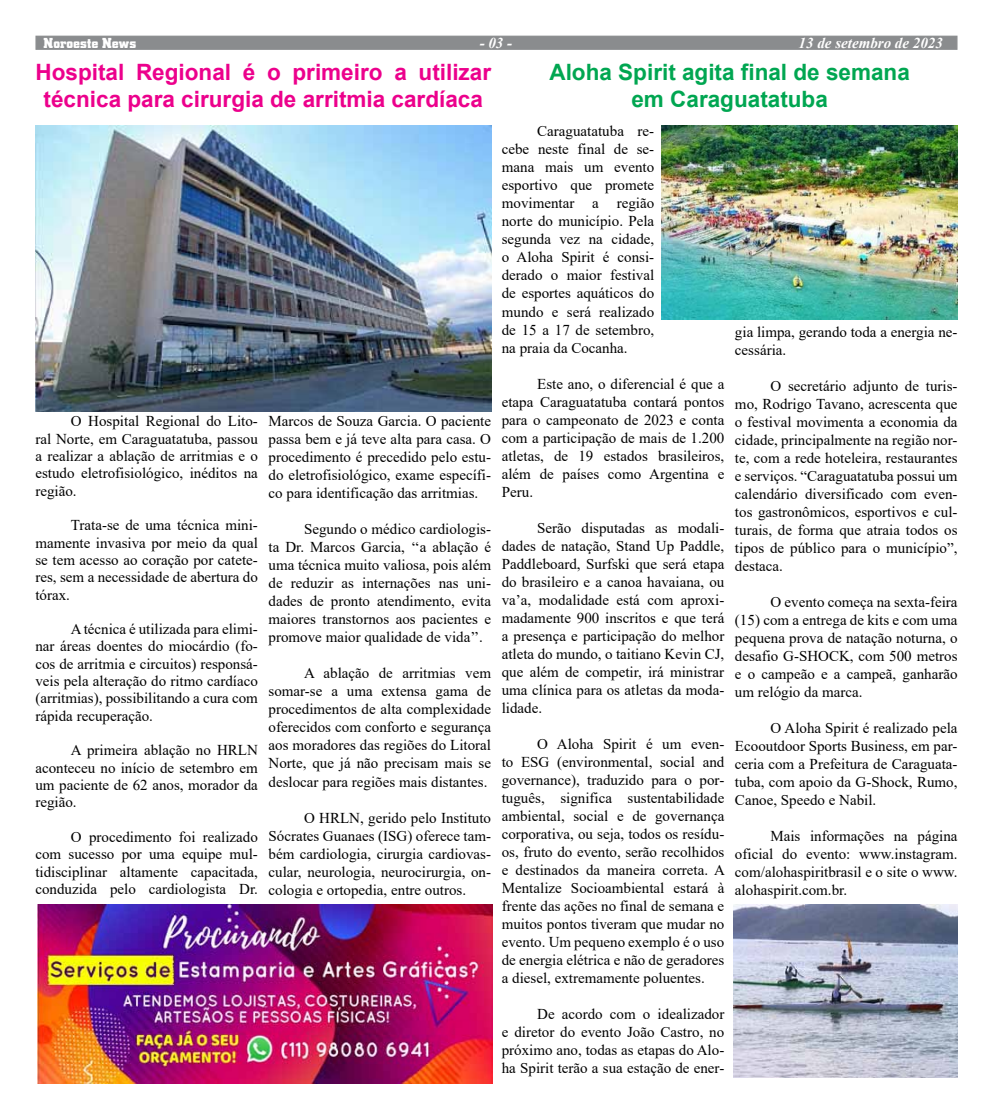
<style>
.page{position:relative;width:993px;height:1117px;background:#fff}
.page>*{position:absolute;margin:0;border:0;box-sizing:border-box;transform-origin:0 0}
.t1{font:700 22.5px/27px "Arial";color:#ec008c;text-align:center}
.t2{font:700 22.5px/27px "Arial";color:#00a651;text-align:center}
.t3{font:15px/18px "Times New Roman";color:#000;text-align:justify}
.t4{font:italic 700 15px "Times New Roman";color:#fff}
.t5{font:700 15px "City D";letter-spacing:.005em;color:#fff}
</style>
<div class="page">
<div style="left:35px;top:36px;width:922px;height:14px;background:#8a8c8e;border:1px solid #8a8c8e"></div>
<img style="left:661px;top:126px;width:296px;height:193px">
<img style="left:733px;top:904px;width:224px;height:173px">
<img style="left:37px;top:904px;width:455px;height:178px">
<img style="left:35px;top:126px;width:456px;height:286px">
<p class="t5" style="left:44px;top:34px;width:94px">Noroeste News</p>
<p class="t4" style="left:479px;top:32px;width:34px">- 03 -</p>
<p class="t4" style="left:798px;top:32px;width:146px">13 de setembro de 2023</p>
<h1 class="t2" style="left:549px;top:59px;width:362px">Aloha Spirit agita final de semana em Caraguatatuba</h1>
<p class="t3" style="left:501px;top:122px;width:154px;text-indent:35px">Caraguatatuba re&shy;cebe neste final de se&shy;mana mais um evento esportivo que promete movimentar a região norte do município. Pela segunda vez na cidade, o Aloha Spirit é consi&shy;derado o maior festival de esportes aquáticos do mundo e será realizado de 15 a 17 de setembro, na praia da Cocanha.</p>
<p class="t3" style="left:501px;top:374px;width:224px;text-indent:35px">Este ano, o diferencial é que a etapa Caraguatatuba contará pontos para o campeonato de 2023 e conta com a participação de mais de 1.200 atletas, de 19 estados brasileiros, além de países como Argentina e Peru.</p>
<p class="t3" style="left:501px;top:518px;width:224px;text-indent:35px">Serão disputadas as modali&shy;dades de natação, Stand Up Paddle, Paddleboard, Surfski que será etapa do brasileiro e a canoa havaiana, ou va’a, modalidade está com aproxi&shy;madamente 900 inscritos e que terá a presença e participação do melhor atleta do mundo, o taitiano Kevin CJ, que além de competir, irá ministrar uma clínica para os atletas da moda&shy;lidade.</p>
<p class="t3" style="left:501px;top:734px;width:225px;text-indent:35px">O Aloha Spirit é um even&shy;to ESG (environmental, social and governance), traduzido para o por&shy;tuguês, significa sustentabilidade ambiental, social e de governança corporativa, ou seja, todos os resídu&shy;os, fruto do evento, serão recolhidos e destinados da maneira correta. A Mentalize Socioambiental estará à frente das ações no final de semana e muitos pontos tiveram que mudar no evento. Um pequeno exemplo é o uso de energia elétrica e não de geradores a diesel, extremamente poluentes.</p>
<p class="t3" style="left:501px;top:1004px;width:224px;text-indent:35px">De acordo com o idealizador e diretor do evento João Castro, no próximo ano, todas as etapas do Alo&shy;ha Spirit terão a sua estação de ener-</p>
<h1 class="t1" style="left:35px;top:59px;width:457px">Hospital Regional é o primeiro a utilizar técnica para cirurgia de arritmia cardíaca</h1>
<p class="t3" style="left:734px;top:322px;width:224px">gia limpa, gerando toda a energia ne&shy;cessária.</p>
<p class="t3" style="left:734px;top:376px;width:224px;text-indent:35px">O secretário adjunto de turis&shy;mo, Rodrigo Tavano, acrescenta que o festival movimenta a economia da cidade, principalmente na região nor&shy;te, com a rede hoteleira, restaurantes e serviços. “Caraguatatuba possui um calendário diversificado com even&shy;tos gastronômicos, esportivos e cul&shy;turais, de forma que atraia todos os tipos de público para o município”, destaca.</p>
<p class="t3" style="left:734px;top:592px;width:224px;text-indent:35px">O evento começa na sexta-feira (15) com a entrega de kits e com uma pequena prova de natação noturna, o desafio G-SHOCK, com 500 metros e o campeão e a campeã, ganharão um relógio da marca.</p>
<p class="t3" style="left:734px;top:718px;width:224px;text-indent:35px">O Aloha Spirit é realizado pela Ecooutdoor Sports Business, em par&shy;ceria com a Prefeitura de Caraguata&shy;tuba, com apoio da G-Shock, Rumo, Canoe, Speedo e Nabil.</p>
<p class="t3" style="left:734px;top:826px;width:224px;text-indent:35px">Mais informações na página oficial do evento: www.instagram. com/alohaspiritbrasil e o site o www. alohaspirit.com.br.</p>
<p class="t3" style="left:268px;top:411px;width:224px">Marcos de Souza Garcia. O paciente passa bem e já teve alta para casa. O procedimento é precedido pelo estu&shy;do eletrofisiológico, exame específi&shy;co para identificação das arritmias.</p>
<p class="t3" style="left:268px;top:519px;width:224px;text-indent:35px">Segundo o médico cardiologis&shy;ta Dr. Marcos Garcia, ‘‘a ablação é uma técnica muito valiosa, pois além de reduzir as internações nas uni&shy;dades de pronto atendimento, evita maiores transtornos aos pacientes e promove maior qualidade de vida’’.</p>
<p class="t3" style="left:268px;top:663px;width:224px;text-indent:35px">A ablação de arritmias vem somar-se a uma extensa gama de procedimentos de alta complexidade oferecidos com conforto e segurança aos moradores das regiões do Litoral Norte, que já não precisam mais se deslocar para regiões mais distantes.</p>
<p class="t3" style="left:268px;top:807px;width:224px;text-indent:35px">O HRLN, gerido pelo Instituto Sócrates Guanaes (ISG) oferece tam&shy;bém cardiologia, cirurgia cardiovas&shy;cular, neurologia, neurocirurgia, on&shy;cologia e ortopedia, entre outros.</p>
<p class="t3" style="left:35px;top:412px;width:224px;line-height:17.2px;text-indent:35px">O Hospital Regional do Lito&shy;ral Norte, em Caraguatatuba, passou a realizar a ablação de arritmias e o estudo eletrofisiológico, inéditos na região.</p>
<p class="t3" style="left:35px;top:516px;width:224px;line-height:17.2px;text-indent:35px">Trata-se de uma técnica mini&shy;mamente invasiva por meio da qual se tem acesso ao coração por catete&shy;res, sem a necessidade de abertura do tórax.</p>
<p class="t3" style="left:35px;top:620px;width:224px;line-height:17.2px;text-indent:35px">A técnica é utilizada para elimi&shy;nar áreas doentes do miocárdio (fo&shy;cos de arritmia e circuitos) responsá&shy;veis pela alteração do ritmo cardíaco (arritmias), possibilitando a cura com rápida recuperação.</p>
<p class="t3" style="left:35px;top:741px;width:224px;line-height:17.2px;text-indent:35px">A primeira ablação no HRLN aconteceu no início de setembro em um paciente de 62 anos, morador da região.</p>
<p class="t3" style="left:35px;top:827px;width:224px;line-height:17.4px;text-indent:35px">O procedimento foi realizado com sucesso por uma equipe mul&shy;tidisciplinar altamente capacitada, conduzida pelo cardiologista Dr.</p>
</div>
